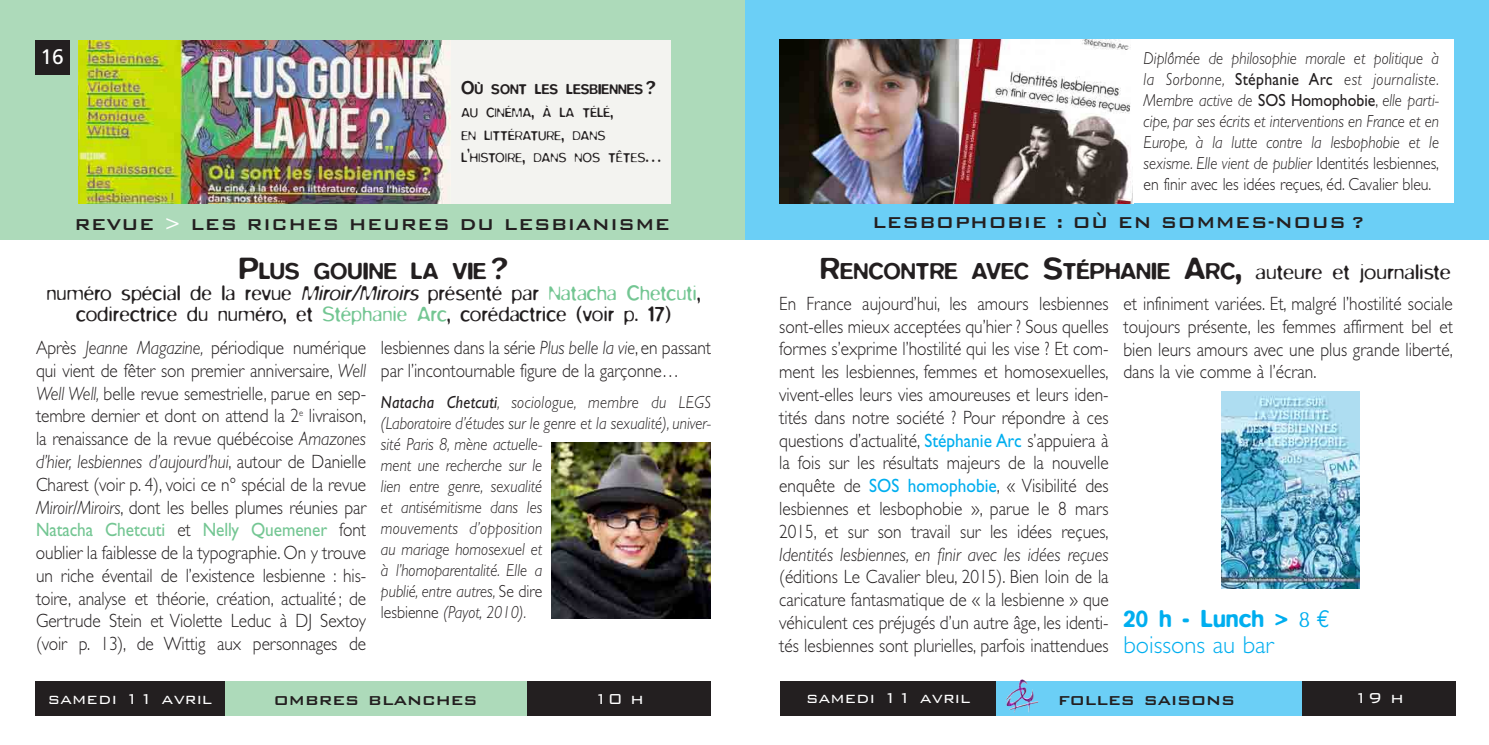
<style>
.page{position:relative;width:1489px;height:745px;background:#fff}
.page>*{position:absolute;margin:0;border:0;box-sizing:border-box;transform-origin:0 0}
.t1{font:300 24.5px "Gill Sans";color:#00aeef}
.t2{font:500 24.5px "Blur";color:#00aeef}
.t3{font:500 23.62px "Blur";color:#231f20}
.t4{font:300 22.75px/21px "Blur";color:#231f20;text-align:center;scale:.95 1}
.t5{font:500 21px "Bank Gothic";color:#231f20}
.t6{font:21px "Frutiger";color:#fff}
.t7{font:300 19.25px/22.8px "Gill Sans";color:#231f20;text-align:justify;scale:.9 1}
.t8{font:italic 300 19.25px "Gill Sans";color:#231f20;scale:.9 1}
.t9{font:300 19.25px "Bank Gothic";color:#fff}
.t10{font:italic 300 17.5px/21px "Gill Sans";color:#231f20;text-align:justify;scale:.9 1}
.t11{font:300 14.35px/22.8px "Blur";color:#231f20;scale:.95 1}
.s1{font-weight:500;font-size:19.25px}
.s2{font-weight:500}
.s3{font-size:19.25px}
.s4{color:#fff}
.s5{font-size:31.5px}
.s6{font-style:italic}
.s7{color:#74c693}
.s8{font-weight:400;color:#74c693}
.s9{font-weight:400}
.s10{font-style:normal}
.s11{font-weight:400;font-style:normal}
.s12{font-weight:300;font-size:22.75px}
.s13{font-weight:400;color:#00aeef}
.s14{font-weight:300}
.s15{font-family:"Euro Mono";font-weight:400}
</style>
<div class="page">
<div style="left:734px;top:0;width:754px;height:239px;background:#6bcff6"></div>
<div style="left:991px;top:680px;width:310px;height:35px;background:#6bcff6"></div>
<div style="left:1301px;top:680px;width:154px;height:35px;background:#231f20"></div>
<div style="left:780px;top:680px;width:215px;height:35px;background:#231f20"></div>
<img style="left:779px;top:40px;width:354px;height:163px">
<div style="left:1133px;top:40px;width:320px;height:163px;background:#fff"></div>
<img style="left:1221px;top:391px;width:138px;height:197px">
<div style="left:224px;top:681px;width:303px;height:34px;background:#addaba"></div>
<div style="left:527px;top:681px;width:183px;height:34px;background:#231f20"></div>
<div style="left:35px;top:681px;width:190px;height:34px;background:#231f20"></div>
<div style="left:0;top:0;width:744px;height:239px;background:#addaba"></div>
<img style="left:79px;top:41px;width:372px;height:163px">
<img style="left:551px;top:442px;width:159px;height:176px">
<div style="left:451px;top:41px;width:219px;height:163px;background:#f3f3f0"></div>
<div style="left:35px;top:40px;width:34px;height:34px;background:#231f20"></div>
<img style="left:1005px;top:679px;width:33px;height:32px">
<p class="t6" style="left:40px;top:48px;width:25px">16</p>
<p class="t11" style="left:461px;top:78px;width:212px"><span class="s1">O</span><span class="s2">Ù SONT LES LESBIENNES</span> <span class="s1">?<br></span>AU CINÉMA<span class="s3">,</span> À LA TÉLÉ<span class="s3">,<br></span>EN LITTÉRATURE<span class="s3">,</span> DANS<br>L<span class="s3">’</span>HISTOIRE<span class="s3">,</span> DANS NOS TÊTES<span class="s3">…</span></p>
<p class="t5" style="left:74px;top:208px;width:598px">REVUE <span class="s4">&gt;</span> LES RICHES HEURES DU LESBIANISME</p>
<p class="t3" style="left:239px;top:257px;width:271px"><span class="s5">P</span>LUS GOUINE LA VIE <span class="s5">?</span></p>
<p class="t4" style="left:46px;top:282px;width:690px">numéro spécial de la revue <span class="s6">Miroir/Miroirs</span> présenté par <span class="s7">Natacha Chetcuti</span>, codirectrice du numéro, et <span class="s7">Stéphanie Arc</span>, corédactrice (voir p. 17)</p>
<p class="t7" style="left:36px;top:338px;width:368px">Après <span class="s6">Jeanne Magazine,</span> périodique numérique qui vient de fêter son premier anniversaire, <span class="s6">Well Well Well,</span> belle revue semestrielle, parue en sep&shy;tembre dernier et dont on attend la 2<sup>e</sup> livraison, la renaissance de la revue québécoise <span class="s6">Amazones d’hier, lesbiennes d’aujourd’hui</span>, autour de Danielle Charest (voir p. 4), voici ce n° spécial de la revue <span class="s6">Miroir/Miroirs</span>, dont les belles plumes réunies par <span class="s8">Natacha Chetcuti</span> et <span class="s8">Nelly Quemener</span> font oublier la faiblesse de la typographie. On y trouve un riche éventail de l’existence lesbienne : his&shy;toire, analyse et théorie, création, actualité ; de Gertrude Stein et Violette Leduc à DJ Sextoy (voir p. 13), de Wittig aux personnages de</p>
<p class="t7" style="left:381px;top:338px;width:368px">lesbiennes dans la série <span class="s6">Plus belle la vie</span>, en passant par l’incontournable figure de la garçonne…</p>
<p class="t10" style="left:381px;top:392px;width:368px;text-align:left"><span class="s9">Natacha Chetcuti</span>, sociologue, membre du LEGS (Laboratoire d’études sur le genre et la sexualité), univer&shy;sité Paris 8, mène actuelle-<br>ment une recherche sur le<br>lien entre genre, sexualité<br>et antisémitisme dans les<br>mouvements d’opposition<br>au mariage homosexuel et<br>à l’homoparentalité. Elle a<br>publié, entre autres, <span class="s10">Se dire<br>lesbienne</span> (Payot, 2010).</p>
<p class="t9" style="left:48px;top:683px;width:166px">samedi 11 avril</p>
<p class="t5" style="left:274px;top:683px;width:205px">ombres blanches</p>
<p class="t9" style="left:593px;top:683px;width:52px">10 h</p>
<p class="t10" style="left:1143px;top:49px;width:330px">Diplômée de philosophie morale et politique à la Sorbonne, <span class="s11">Stéphanie Arc</span> est journaliste.<br>Membre active de <span class="s11">SOS Homophobie</span><span class="s10">,</span> elle parti&shy;cipe, par ses écrits et interventions en France et en Europe, à la lutte contre la lesbophobie et le sexisme. Elle vient de publier <span class="s10">Identités lesbiennes, en finir avec les idées reçues, éd. Cavalier bleu.</span></p>
<p class="t5" style="left:872px;top:206px;width:494px">LESBOPHOBIE : OÙ EN SOMMES-NOUS ?</p>
<p class="t3" style="left:820px;top:257px;width:632px"><span class="s5">R</span>ENCONTRE AVEC <span class="s5">S</span>TÉPHANIE <span class="s5">A</span>RC<span class="s5">,</span> <span class="s12">auteure et journaliste</span></p>
<p class="t7" style="left:779px;top:294px;width:367px">En France aujourd’hui, les amours lesbiennes sont-elles mieux acceptées qu’hier ? Sous quelles formes s’exprime l’hostilité qui les vise ? Et com&shy;ment les lesbiennes, femmes et homosexuelles, vivent-elles leurs vies amoureuses et leurs iden&shy;tités dans notre société ? Pour répondre à ces questions d’actualité, <span class="s13">Stéphanie Arc</span> s’appuiera à la fois sur les résultats majeurs de la nouvelle enquête de <span class="s13">SOS homophobie</span>, « Visibilité des lesbiennes et lesbophobie », parue le 8 mars 2015, et sur son travail sur les idées reçues,</p>
<p class="t8" style="left:779px;top:546px;width:367px">Identités lesbiennes, en finir avec les idées reçues</p>
<p class="t7" style="left:779px;top:567px;width:367px">(éditions Le Cavalier bleu, 2015). Bien loin de la caricature fantasmatique de « la lesbienne » que véhiculent ces préjugés d’un autre âge, les identi&shy;tés lesbiennes sont plurielles, parfois inattendues</p>
<p class="t7" style="left:1123px;top:294px;width:367px">et infiniment variées. Et, malgré l’hostilité sociale toujours présente, les femmes affirment bel et bien leurs amours avec une plus grande liberté, dans la vie comme à l’écran.</p>
<p class="t2" style="left:1123px;top:603px;width:208px">20 h - Lunch &gt; <span class="s14">8</span> <span class="s15">€</span></p>
<p class="t1" style="left:1123px;top:635px;width:152px">boissons au bar</p>
<p class="t9" style="left:806px;top:683px;width:166px">samedi 11 avril</p>
<p class="t5" style="left:1058px;top:682px;width:178px">folles saisons</p>
<p class="t9" style="left:1353px;top:683px;width:52px">19 h</p>
</div>
